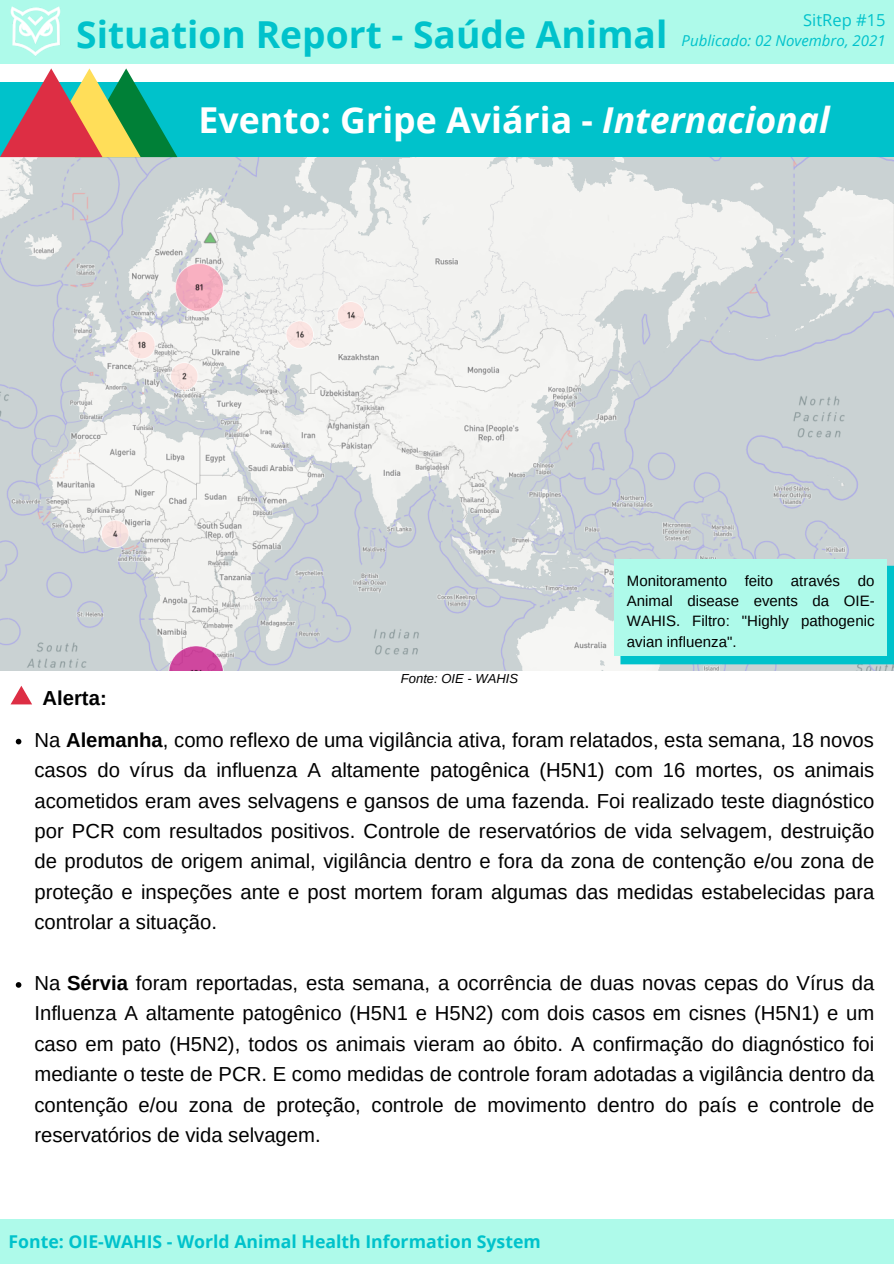
<style>
.page{position:relative;width:894px;height:1264px;background:#fff}
.page>*{position:absolute;margin:0;border:0;box-sizing:border-box;transform-origin:0 0}
.t1{font:700 37.2px "Open Sans";color:#00c2cb}
.t2{font:700 35.7px "Open Sans";color:#fff}
.t3{font:20.25px/30.5px "Arimo";color:#000;text-align:justify}
.t4{font:700 20.25px "Arimo";color:#000}
.t5{font:700 17.7px "Open Sans";color:#00c2cb}
.t6{font:16.5px "Open Sans";color:#00c2cb}
.t7{font:15px/20.2px "Arimo";color:#000;text-align:justify}
.t8{font:italic 15px "Open Sans";color:#00c2cb}
.t9{font:italic 13.05px "Arimo";color:#000}
.s1{font-style:italic}
.s2{font-weight:700}
</style>
<div class="page">
<img style="left:0;top:157px;width:893px;height:513px">
<div style="left:0;top:0;width:893px;height:63px;background:#aefaea"></div>
<img style="left:10px;top:6px;width:51px;height:50px">
<div style="left:0;top:83px;width:893px;height:74px;background:#00c2cb"></div>
<div style="left:0;top:1218px;width:893px;height:45px;background:#aefaea"></div>
<svg style="left:0;top:68px;width:177px;height:89px"></svg>
<div style="left:620px;top:565px;width:273px;height:99px;background:#00c2cb"></div>
<div style="left:614px;top:559px;width:272px;height:97px;background:#aefaea"></div>
<svg style="left:11px;top:686px;width:21px;height:18px"></svg>
<svg style="left:16px;top:738px;width:5px;height:6px"></svg>
<svg style="left:16px;top:982px;width:5px;height:5px"></svg>
<h1 class="t1" style="left:76px;top:8px;width:592px">Situation Report - Saúde Animal</h1>
<p class="t6" style="left:802px;top:8px;width:84px">SitRep #15</p>
<p class="t8" style="left:681px;top:30px;width:205px">Publicado: 02 Novembro, 2021</p>
<h2 class="t2" style="left:198px;top:95px;width:632px">Evento: Gripe Aviária - <span class="s1">Internacional</span></h2>
<p class="t4" style="left:43px;top:686px;width:66px">Alerta:</p>
<p class="t9" style="left:401px;top:671px;width:119px">Fonte: OIE - WAHIS</p>
<p class="t7" style="left:626px;top:570px;width:249px">Monitoramento feito através do Animal disease events da OIE-WAHIS. Filtro: "Highly pathogenic avian influenza".</p>
<p class="t3" style="left:34px;top:724px;width:841px">Na <span class="s2">Alemanha</span>, como reflexo de uma vigilância ativa, foram relatados, esta semana, 18 novos casos do vírus da influenza A altamente patogênica (H5N1) com 16 mortes, os animais acometidos eram aves selvagens e gansos de uma fazenda. Foi realizado teste diagnóstico por PCR com resultados positivos. Controle de reservatórios de vida selvagem, destruição de produtos de origem animal, vigilância dentro e fora da zona de contenção e/ou zona de proteção e inspeções ante e post mortem foram algumas das medidas estabelecidas para controlar a situação.</p>
<p class="t3" style="left:34px;top:967px;width:841px">Na <span class="s2">Sérvia</span> foram reportadas, esta semana, a ocorrência de duas novas cepas do Vírus da Influenza A altamente patogênico (H5N1 e H5N2) com dois casos em cisnes (H5N1) e um caso em pato (H5N2), todos os animais vieram ao óbito. A confirmação do diagnóstico foi mediante o teste de PCR. E como medidas de controle foram adotadas a vigilância dentro da contenção e/ou zona de proteção, controle de movimento dentro do país e controle de reservatórios de vida selvagem.</p>
<p class="t5" style="left:9px;top:1229px;width:533px">Fonte: OIE-WAHIS - World Animal Health Information System</p>
</div>
